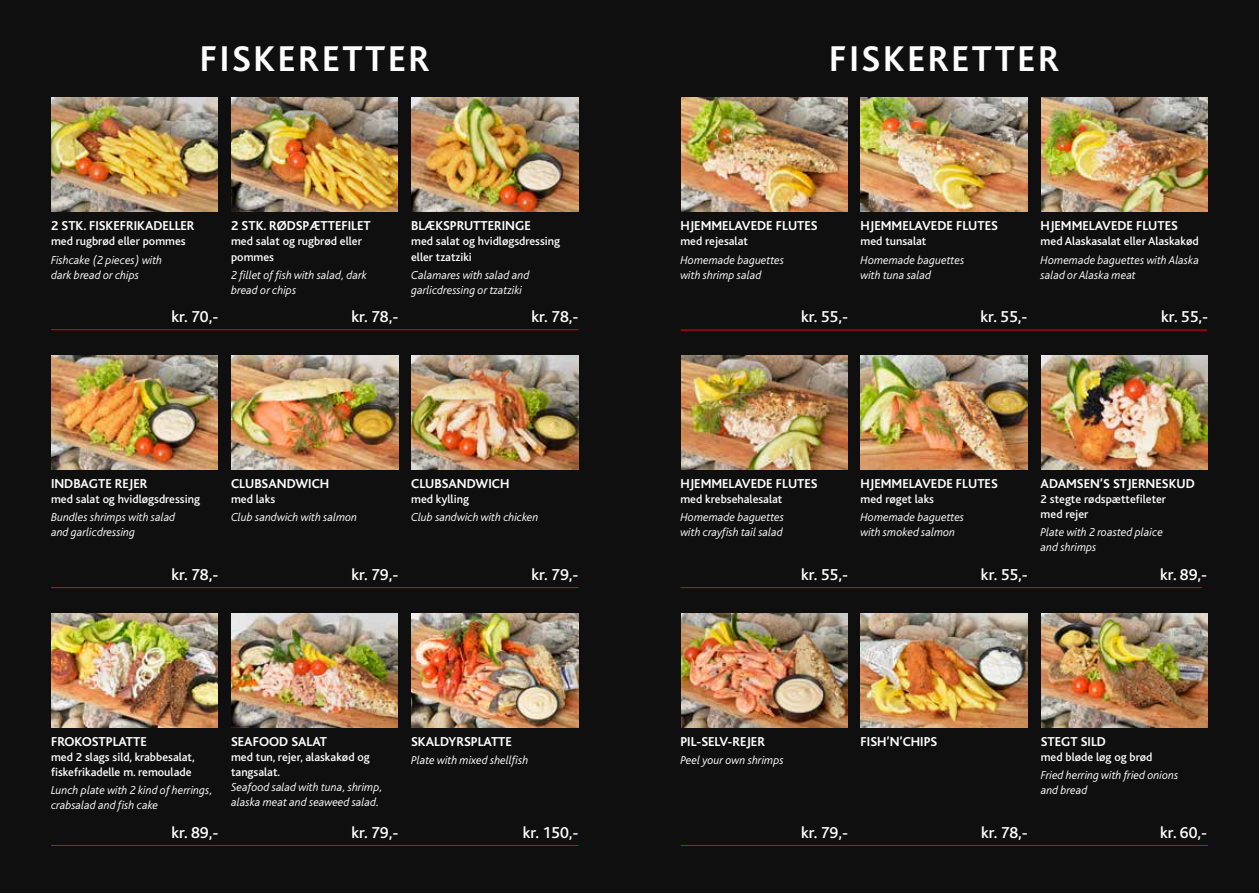
<style>
.page{position:relative;width:1259px;height:893px;background:#0e0f0e}
.page>*{position:absolute;margin:0;border:0;box-sizing:border-box;transform-origin:0 0}
.t1{font:700 37.5px "Bliss";letter-spacing:.07em;color:#fff}
.t2{font:500 16.5px "Bliss";color:#fff}
.t3{font:700 13.5px "Bliss";color:#fff}
.t4{font:italic 300 12px/15px "Bliss";color:#fff}
.t5{font:500 12px/15px "Bliss";color:#fff}
</style>
<div class="page">
<img style="left:861px;top:97px;width:166px;height:114px">
<hr style="left:681px;top:330px;width:526px;height:1px;background:#e30613">
<hr style="left:680px;top:587px;width:522px;height:1px;background:#e30613">
<img style="left:1041px;top:355px;width:166px;height:114px">
<img style="left:1041px;top:97px;width:166px;height:114px">
<img style="left:681px;top:97px;width:166px;height:114px">
<img style="left:681px;top:355px;width:166px;height:114px">
<img style="left:861px;top:355px;width:166px;height:114px">
<img style="left:681px;top:613px;width:166px;height:114px">
<img style="left:861px;top:613px;width:166px;height:114px">
<img style="left:1041px;top:613px;width:166px;height:114px">
<hr style="left:51px;top:329px;width:527px;height:1px;background:#e30613">
<img style="left:51px;top:97px;width:167px;height:114px">
<img style="left:411px;top:97px;width:167px;height:114px">
<img style="left:231px;top:97px;width:167px;height:114px">
<img style="left:231px;top:355px;width:167px;height:114px">
<img style="left:51px;top:355px;width:167px;height:114px">
<img style="left:411px;top:355px;width:167px;height:114px">
<hr style="left:51px;top:587px;width:527px;height:1px;background:#e30613">
<img style="left:51px;top:613px;width:167px;height:114px">
<img style="left:231px;top:613px;width:167px;height:114px">
<img style="left:411px;top:613px;width:167px;height:114px">
<hr style="left:51px;top:845px;width:527px;height:1px;background:#e30613">
<hr style="left:681px;top:845px;width:527px;height:1px;background:#e30613">
<h1 class="t1" style="left:200px;top:39px;width:231px">FISKERETTER</h1>
<h1 class="t1" style="left:829px;top:39px;width:231px">FISKERETTER</h1>
<p class="t3" style="left:51px;top:219px;width:145px">2 STK. FISKEFRIKADELLER</p>
<p class="t5" style="left:51px;top:234px;width:136px">med rugbrød eller pommes</p>
<p class="t4" style="left:51px;top:252px;width:113px">Fishcake (2 pieces) with dark bread or chips</p>
<p class="t3" style="left:231px;top:219px;width:141px">2 STK. RØDSPÆTTEFILET</p>
<p class="t5" style="left:231px;top:234px;width:132px">med salat og rugbrød eller pommes</p>
<p class="t4" style="left:231px;top:267px;width:137px">2 fillet of fish with salad, dark bread or chips</p>
<p class="t3" style="left:411px;top:219px;width:121px">BLÆKSPRUTTERINGE</p>
<p class="t5" style="left:411px;top:234px;width:150px">med salat og hvidløgsdressing eller tzatziki</p>
<p class="t4" style="left:411px;top:267px;width:120px">Calamares with salad and garlicdressing or tzatziki</p>
<h2 class="t2" style="left:171px;top:308px;width:48px">kr. 70,-</h2>
<h2 class="t2" style="left:351px;top:308px;width:48px">kr. 78,-</h2>
<h2 class="t2" style="left:531px;top:308px;width:48px">kr. 78,-</h2>
<p class="t3" style="left:51px;top:477px;width:98px">INDBAGTE REJER</p>
<p class="t5" style="left:51px;top:492px;width:150px">med salat og hvidløgsdressing</p>
<p class="t4" style="left:51px;top:510px;width:126px">Bundles shrimps with salad and garlicdressing</p>
<h2 class="t2" style="left:171px;top:566px;width:48px">kr. 78,-</h2>
<h2 class="t2" style="left:351px;top:566px;width:48px">kr. 79,-</h2>
<h2 class="t2" style="left:531px;top:566px;width:48px">kr. 79,-</h2>
<p class="t3" style="left:231px;top:477px;width:100px">CLUBSANDWICH</p>
<p class="t5" style="left:231px;top:492px;width:46px">med laks</p>
<p class="t4" style="left:231px;top:510px;width:128px">Club sandwich with salmon</p>
<p class="t3" style="left:411px;top:477px;width:100px">CLUBSANDWICH</p>
<p class="t5" style="left:411px;top:492px;width:59px">med kylling</p>
<p class="t4" style="left:411px;top:510px;width:129px">Club sandwich with chicken</p>
<p class="t3" style="left:231px;top:735px;width:98px">SEAFOOD SALAT</p>
<p class="t5" style="left:231px;top:750px;width:140px">med tun, rejer, alaskakød og tangsalat.</p>
<p class="t4" style="left:231px;top:780px;width:153px">Seafood salad with tuna, shrimp, alaska meat and seaweed salad.</p>
<p class="t3" style="left:51px;top:735px;width:97px">FROKOSTPLATTE</p>
<p class="t5" style="left:51px;top:750px;width:145px">med 2 slags sild, krabbesalat, fiskefrikadelle m. remoulade</p>
<p class="t4" style="left:51px;top:783px;width:163px">Lunch plate with 2 kind of herrings, crabsalad and fish cake</p>
<h2 class="t2" style="left:171px;top:824px;width:48px">kr. 89,-</h2>
<h2 class="t2" style="left:351px;top:824px;width:48px">kr. 79,-</h2>
<h2 class="t2" style="left:523px;top:824px;width:57px">kr. 150,-</h2>
<p class="t3" style="left:411px;top:735px;width:102px">SKALDYRSPLATTE</p>
<p class="t4" style="left:411px;top:753px;width:119px">Plate with mixed shellfish</p>
<p class="t3" style="left:680px;top:219px;width:139px">HJEMMELAVEDE FLUTES</p>
<p class="t5" style="left:680px;top:234px;width:69px">med rejesalat</p>
<p class="t4" style="left:680px;top:252px;width:105px">Homemade baguettes with shrimp salad</p>
<p class="t3" style="left:860px;top:219px;width:139px">HJEMMELAVEDE FLUTES</p>
<p class="t5" style="left:860px;top:234px;width:67px">med tunsalat</p>
<p class="t4" style="left:860px;top:252px;width:105px">Homemade baguettes with tuna salad</p>
<p class="t3" style="left:1040px;top:219px;width:139px">HJEMMELAVEDE FLUTES</p>
<p class="t5" style="left:1040px;top:234px;width:159px">med Alaskasalat eller Alaskakød</p>
<p class="t4" style="left:1040px;top:252px;width:160px">Homemade baguettes with Alaska salad or Alaska meat</p>
<h2 class="t2" style="left:801px;top:308px;width:48px">kr. 55,-</h2>
<h2 class="t2" style="left:980px;top:308px;width:48px">kr. 55,-</h2>
<h2 class="t2" style="left:1161px;top:308px;width:48px">kr. 55,-</h2>
<p class="t3" style="left:680px;top:477px;width:139px">HJEMMELAVEDE FLUTES</p>
<p class="t5" style="left:680px;top:492px;width:103px">med krebsehalesalat</p>
<p class="t4" style="left:680px;top:510px;width:105px">Homemade baguettes with crayfish tail salad</p>
<p class="t3" style="left:860px;top:477px;width:139px">HJEMMELAVEDE FLUTES</p>
<p class="t5" style="left:860px;top:492px;width:75px">med røget laks</p>
<p class="t4" style="left:860px;top:510px;width:105px">Homemade baguettes with smoked salmon</p>
<p class="t3" style="left:1040px;top:477px;width:156px">ADAMSEN’S STJERNESKUD</p>
<p class="t5" style="left:1040px;top:492px;width:127px">2 stegte rødspættefileter med rejer</p>
<p class="t4" style="left:1040px;top:525px;width:124px">Plate with 2 roasted plaice and shrimps</p>
<h2 class="t2" style="left:801px;top:566px;width:48px">kr. 55,-</h2>
<h2 class="t2" style="left:981px;top:566px;width:48px">kr. 55,-</h2>
<h2 class="t2" style="left:1160px;top:566px;width:48px">kr. 89,-</h2>
<p class="t3" style="left:680px;top:735px;width:86px">PIL-SELV-REJER</p>
<p class="t4" style="left:680px;top:753px;width:105px">Peel your own shrimps</p>
<p class="t3" style="left:860px;top:735px;width:78px">FISH’N’CHIPS</p>
<p class="t3" style="left:1040px;top:735px;width:67px">STEGT SILD</p>
<p class="t5" style="left:1040px;top:750px;width:113px">med bløde løg og brød</p>
<p class="t4" style="left:1040px;top:768px;width:139px">Fried herring with fried onions and bread</p>
<h2 class="t2" style="left:801px;top:824px;width:48px">kr. 79,-</h2>
<h2 class="t2" style="left:981px;top:824px;width:48px">kr. 78,-</h2>
<h2 class="t2" style="left:1160px;top:824px;width:48px">kr. 60,-</h2>
</div>
